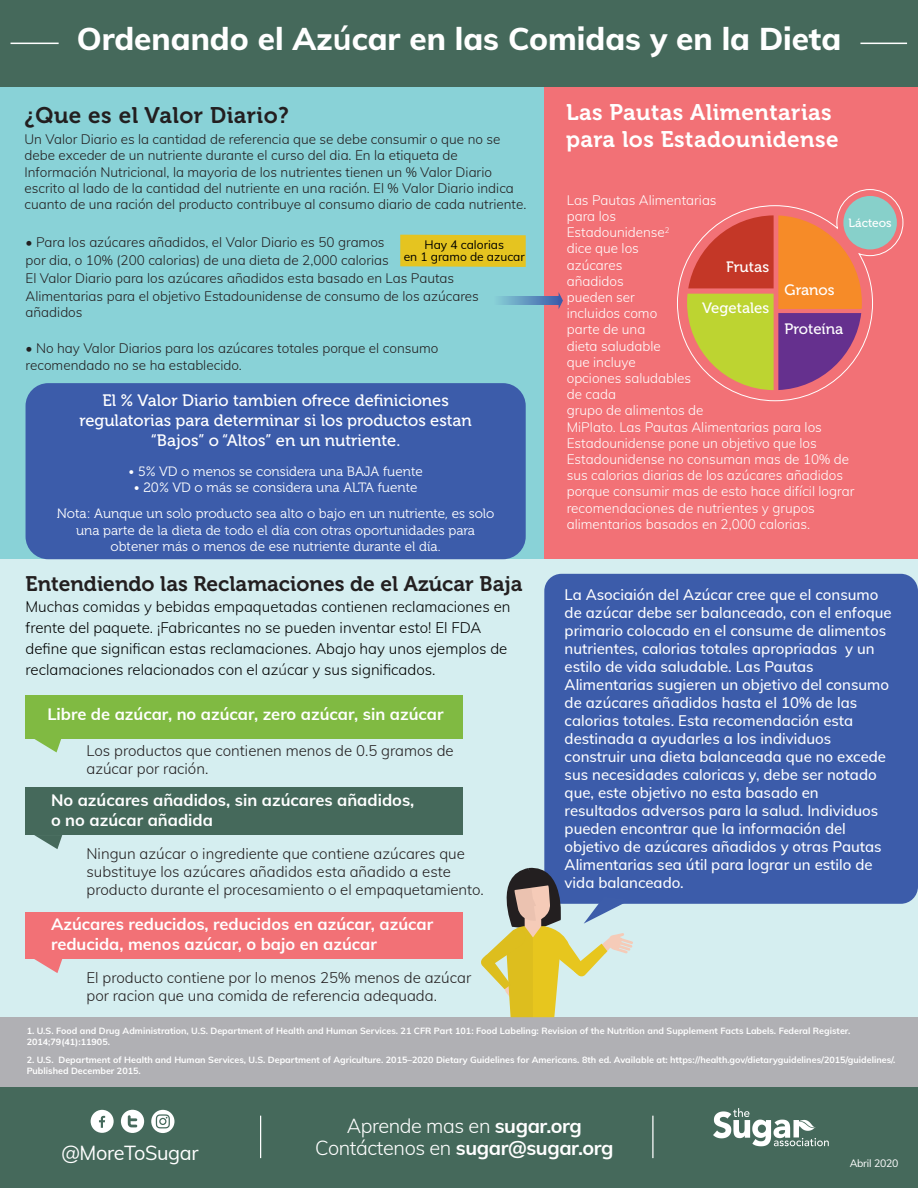
<style>
.page{position:relative;width:918px;height:1188px;background:#fff}
.page>*{position:absolute;margin:0;border:0;box-sizing:border-box;transform-origin:0 0}
.t1{font:800 31.5px "Muli";color:#fff}
.t2{font:22.5px/27px "Museo 700";letter-spacing:.02em;color:#fff}
.t3{font:22.5px "Museo 700";letter-spacing:.02em;color:#231f20}
.t4{font:21px "Museo 700";color:#231f20}
.t5{font:700 19.95px "Muli";letter-spacing:-.02em;color:#fff}
.t6{font:300 19.95px "Muli";letter-spacing:-.02em;color:#fff}
.t7{font:19.95px "Muli";letter-spacing:-.02em;color:#fff}
.t8{font:700 16.5px/19.8px "Muli";color:#fff}
.t9{font:16.5px/19.8px "Museo 500";color:#fff;text-align:center}
.t10{font:500 15px/18px "Muli";color:#fff}
.t11{font:300 15px/18px "Muli";color:#231f20}
.t12{font:300 15px/21px "Muli";color:#000}
.t13{font:15px "Museo 500";color:#fff}
.t14{font:300 13.5px/16.2px "Muli";color:#231f20}
.t15{font:300 13.5px/16.2px "Muli";color:#fff}
.t16{font:13.5px/26.4px "Museo 300";color:#fff;text-align:center}
.t17{font:12px/12px "Muli";color:#000;text-align:center}
.t18{font:12px "Museo 500";color:#fff}
.t19{font:10.5px "Muli";letter-spacing:-.02em;color:#fff}
.t20{font:700 9px/10.8px "Muli";color:#fff}
.s1{font-weight:700}
.s2{color:#231f20}
.s3{font-weight:300}
</style>
<div class="page">
<div style="left:0;top:452px;width:918px;height:682px;background:#d5eef0"></div>
<div style="left:26px;top:787px;width:437px;height:48px;background:#45695b"></div>
<svg style="left:34px;top:835px;width:28px;height:14px"></svg>
<div style="left:0;top:73px;width:544px;height:486px;background:#89d2d7"></div>
<div style="left:26px;top:912px;width:437px;height:47px;background:#f27176"></div>
<svg style="left:34px;top:959px;width:28px;height:14px"></svg>
<div style="left:26px;top:695px;width:437px;height:44px;background:#80ba42"></div>
<svg style="left:34px;top:739px;width:27px;height:13px"></svg>
<div style="left:0;top:1017px;width:918px;height:70px;background:#b0b0b4"></div>
<div style="left:544px;top:574px;width:374px;height:330px;background:#3c5caa;border-radius:17px"></div>
<div style="left:0;top:1087px;width:918px;height:101px;background:#45695b"></div>
<hr style="left:652px;top:1116px;width:2px;height:42px;background:#fff">
<hr style="left:260px;top:1116px;width:1px;height:42px;background:#fff">
<svg style="left:91px;top:1110px;width:23px;height:23px"></svg>
<svg style="left:151px;top:1110px;width:23px;height:23px"></svg>
<svg style="left:121px;top:1110px;width:23px;height:23px"></svg>
<img style="left:713px;top:1109px;width:116px;height:38px">
<div style="left:544px;top:73px;width:374px;height:486px;background:#f27176"></div>
<div style="left:0;top:0;width:918px;height:87px;background:#45695b"></div>
<hr style="left:11px;top:43px;width:48px;height:1px;background:#fff">
<hr style="left:860px;top:43px;width:47px;height:1px;background:#fff">
<div style="left:26px;top:383px;width:500px;height:176px;background:#3c5caa;border-radius:23px"></div>
<svg style="left:499px;top:297px;width:60px;height:7px"></svg>
<svg style="left:559px;top:293px;width:4px;height:16px"></svg>
<svg style="left:481px;top:865px;width:152px;height:152px"></svg>
<div style="left:400px;top:235px;width:126px;height:32px;background:#e5c420"></div>
<svg style="left:677px;top:189px;width:227px;height:212px"></svg>
<svg style="left:687px;top:215px;width:175px;height:175px"></svg>
<div style="left:843px;top:196px;width:54px;height:53px;background:#87d0ca;border-radius:50%"></div>
<h1 class="t1" style="left:77px;top:15px;width:766px">Ordenando el Az<span class="s1">ú</span>car en las Comidas y en la Dieta</h1>
<h2 class="t3" style="left:25px;top:102px;width:266px">¿Que es el Valor Diario?</h2>
<p class="t14" style="left:25px;top:131px;width:503px">Un Valor Diario es la cantidad de referencia que se debe consumir o que no se debe exceder de un nutriente durante el curso del dia. En la etiqueta de Información Nutricional, la mayoria de los nutrientes tienen un % Valor Diario escrito al lado de la cantidad del nutriente en una ración. El % Valor Diario indica cuanto de una ración del producto contribuye al consumo diario de cada nutriente.</p>
<p class="t14" style="left:26px;top:233px;width:455px;line-height:18px">• Para los azúcares añadidos, el Valor Diario es 50 gramos<br>por dia, o 10% (200 calorias) de una dieta de 2,000 calorias<br>El Valor Diario para los azúcares añadidos esta basado en Las Pautas Alimentarias para el objetivo Estadounidense de consumo de los azúcares</p>
<p class="t14" style="left:26px;top:304px;width:59px">añadidos</p>
<p class="t14" style="left:26px;top:340px;width:414px">• No hay Valor Diarios para los azúcares totales porque el consumo recomendado no se ha establecido.</p>
<p class="t17" style="left:404px;top:238px;width:123px">Hay 4 calorias<br>en 1 gramo de azucar</p>
<p class="t9" style="left:79px;top:391px;width:394px">El % Valor Diario tambien ofrece definiciones regulatorias para determinar si los productos estan “Bajos” o “Altos” en un nutriente.</p>
<p class="t16" style="left:128px;top:458px;width:296px">• 5% VD o menos se considera una BAJA fuente</p>
<p class="t16" style="left:57px;top:474px;width:439px">• 20% VD o más se considera una ALTA fuente<br>Nota: Aunque un solo producto sea alto o bajo en un nutriente, es solo</p>
<p class="t16" style="left:76px;top:522px;width:401px;line-height:16.2px">una parte de la dieta de todo el día con otras oportunidades para obtener más o menos de ese nutriente durante el día.</p>
<h3 class="t4" style="left:26px;top:572px;width:499px">Entendiendo las Reclamaciones de el Azúcar Baja</h3>
<p class="t12" style="left:26px;top:595px;width:486px">Muchas comidas y bebidas empaquetadas contienen reclamaciones en frente del paquete. ¡Fabricantes no se pueden inventar esto! El FDA define que significan estas reclamaciones. Abajo hay unos ejemplos de reclamaciones relacionados con el az<span class="s2">ú</span>car y sus significados.</p>
<p class="t8" style="left:47px;top:704px;width:398px">Libre de azúcar, no azúcar, zero azúcar, sin azúcar</p>
<p class="t11" style="left:86px;top:741px;width:369px">Los productos que contienen menos de 0.5 gramos de azúcar por ración.</p>
<p class="t8" style="left:51px;top:789px;width:365px">No azúcares añadidos, sin azúcares añadidos, o no azúcar añadida</p>
<p class="t11" style="left:86px;top:844px;width:399px">Ningun azúcar o ingrediente que contiene azúcares que substituye los azúcares añadidos esta añadido a este producto durante el procesamiento o el empaquetamiento.</p>
<p class="t8" style="left:51px;top:914px;width:384px">Azúcares reducidos, reducidos en azúcar, azúcar reducida, menos azúcar, o bajo en azúcar</p>
<p class="t11" style="left:86px;top:967px;width:386px">El producto contiene por lo menos 25% menos de azúcar por racion que una comida de referencia adequada.</p>
<h2 class="t2" style="left:566px;top:99px;width:274px">Las Pautas Alimentarias para los Estadounidense</h2>
<p class="t15" style="left:567px;top:191px;width:289px">Las Pautas Alimentarias<br>para los<br>Estadounidense<sup>2<br></sup>dice que los<br>azúcares<br>añadidos<br>pueden ser<br>incluidos como<br>parte de una<br>dieta saludable<br>que incluye<br>opciones saludables<br>de cada<br>grupo de alimentos de<br>MiPlato. Las Pautas Alimentarias para los<br>Estadounidense pone un objetivo que los<br>Estadounidense no consuman mas de 10% de sus calorias diarias de los azúcares añadidos porque consumir mas de esto hace difícil lograr recomendaciones de nutrientes y grupos alimentarios basados en 2,000 calorias.</p>
<p class="t18" style="left:849px;top:216px;width:45px">Lácteos</p>
<p class="t13" style="left:726px;top:259px;width:45px">Frutas</p>
<p class="t13" style="left:785px;top:282px;width:52px">Granos</p>
<p class="t13" style="left:702px;top:300px;width:69px">Vegetales</p>
<p class="t13" style="left:785px;top:320px;width:60px">Proteína</p>
<p class="t10" style="left:565px;top:585px;width:329px">La Asociaión del Azúcar cree que el consumo de azúcar debe ser balanceado, con el enfoque primario colocado en el consume de alimentos nutrientes, calorias totales apropriadas y un estilo de vida saludable. Las Pautas Alimentarias sugieren un objetivo del consumo de azúcares añadidos hasta el 10% de las calorias totales. Esta recomendación esta destinada a ayudarles a los individuos construir una dieta balanceada que no excede sus necesidades caloricas y, debe ser notado que, este objetivo no esta basado en resultados adversos para la salud. Individuos pueden encontrar que la información del objetivo de azúcares añadidos y otras Pautas Alimentarias sea útil para lograr un estilo de vida balanceado.</p>
<p class="t20" style="left:27px;top:1025px;width:825px">1. U.S. Food and Drug Administration, U.S. Department of Health and Human Services. 21 CFR Part 101: Food Labeling: Revision of the Nutrition and Supplement Facts Labels. Federal Register.<br>2014;79(41):11905.</p>
<p class="t20" style="left:27px;top:1054px;width:870px">2. U.S. Department of Health and Human Services, U.S. Department of Agriculture. 2015–2020 Dietary Guidelines for Americans. 8th ed. Available at: https://health.gov/dietaryguidelines/2015/guidelines/.<br>Published December 2015.</p>
<h3 class="t6" style="left:347px;top:1112px;width:237px">Aprende mas en <span class="s1">sugar.org</span></h3>
<h3 class="t7" style="left:61px;top:1138px;width:139px">@MoreToSugar</h3>
<h3 class="t5" style="left:315px;top:1133px;width:300px"><span class="s3">Contáctenos en</span> sugar@sugar.org</h3>
<p class="t19" style="left:850px;top:1156px;width:50px">Abril 2020</p>
</div>
